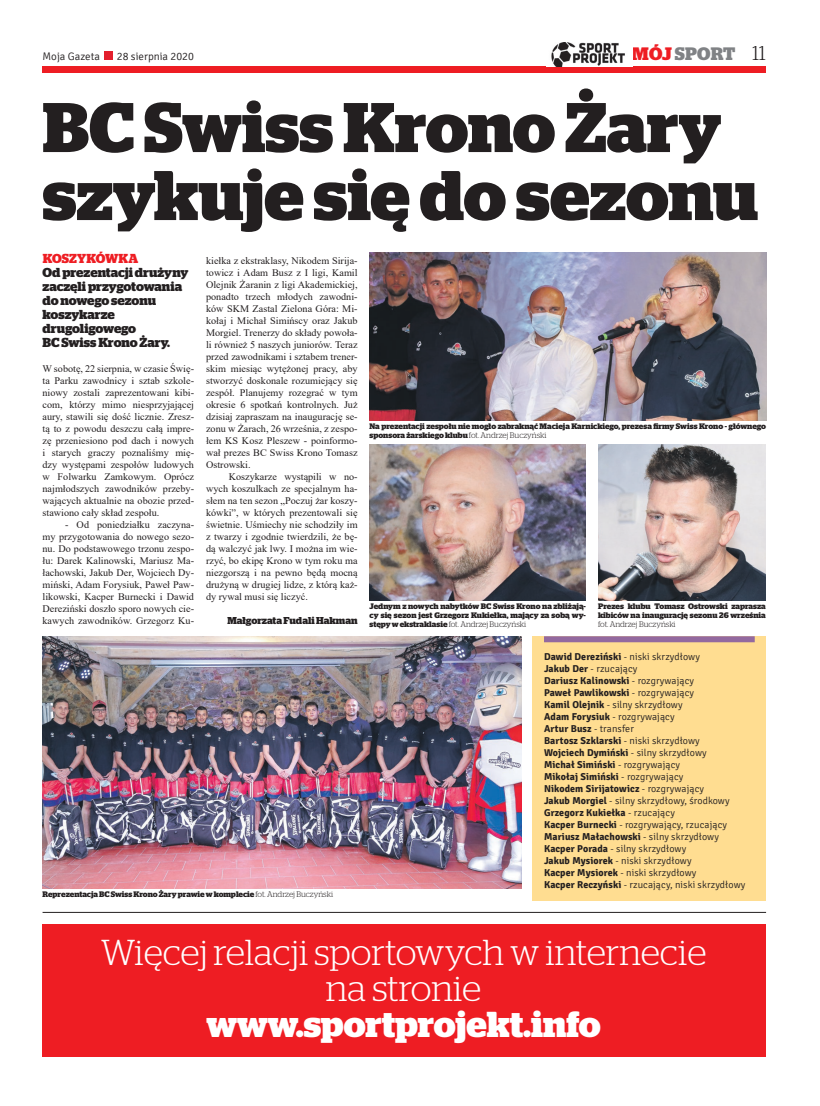
<style>
.page{position:relative;width:820px;height:1106px;background:#fff}
.page>*{position:absolute;margin:0;border:0;box-sizing:border-box;transform-origin:0 0}
.t1{font:700 70px/68px "Stag";color:#231f20}
.t2{font:300 36px/36px "Stag";letter-spacing:-.005em;color:#fff;text-align:center}
.t3{font:700 36px "Stag";color:#fff}
.t4{font:700 18px "Stag";letter-spacing:.01em;color:#808285}
.t5{font:700 13px/14px "Stag";letter-spacing:-.005em;color:#231f20}
.t6{font:700 13px "Stag";letter-spacing:.01em;color:#ee1d23}
.t7{font:300 11px "Signika";color:#231f20}
.t8{font:10px/12px "Times New Roman";color:#231f20;text-align:justify}
.t9{font:300 10px/12px "Signika";letter-spacing:.01em;color:#231f20}
.t10{font:700 10px "Stag";color:#231f20}
.t11{font:700 8px/9px "Stag";color:#231f20}
.t12{font:300 8px "Stag";color:#231f20}
.s1{color:#ee1d23}
.s2{font-weight:300;font-size:20px;color:#231f20}
.s3{font-weight:300}
.s4{font-weight:700}
</style>
<div class="page">
<div style="left:43px;top:66px;width:722px;height:6px;background:#ee1d23"></div>
<div style="left:104px;top:51px;width:9px;height:9px;background:#e31f2d"></div>
<div style="left:532px;top:636px;width:233px;height:264px;background:#ffdd91"></div>
<img style="left:551px;top:43px;width:74px;height:23px">
<div style="left:43px;top:924px;width:722px;height:132px;background:#ee1d23"></div>
<hr style="left:43px;top:912px;width:722px;height:1px;background:#231f20">
<div style="left:543px;top:636px;width:211px;height:6px;background:#93699f"></div>
<img style="left:43px;top:636px;width:478px;height:252px">
<img style="left:369px;top:444px;width:216px;height:156px">
<img style="left:369px;top:252px;width:396px;height:168px">
<img style="left:598px;top:444px;width:167px;height:156px">
<p class="t7" style="left:43px;top:50px;width:59px">Moja Gazeta</p>
<p class="t7" style="left:117px;top:50px;width:78px">28 sierpnia 2020</p>
<h3 class="t4" style="left:631px;top:43px;width:135px"><span class="s1">MÓJ</span> SPORT <span class="s2">11</span></h3>
<h1 class="t1" style="left:43px;top:94px;width:716px">BC Swiss Krono Żary szykuje się do sezonu</h1>
<h3 class="t6" style="left:43px;top:250px;width:97px">KOSZYKÓWKA</h3>
<h3 class="t5" style="left:43px;top:265px;width:147px">Od prezentacji drużyny zaczęli przygotowania do nowego sezonu koszykarze drugoligowego<br>BC Swiss Krono Żary.</h3>
<p class="t8" style="left:43px;top:362px;width:153px">W sobotę, 22 sierpnia, w czasie Świę&shy;ta Parku zawodnicy i sztab szkole&shy;niowy zostali zaprezentowani kibi&shy;com, którzy mimo niesprzyjającej aury, stawili się dość licznie. Zresz&shy;tą to z powodu deszczu całą impre&shy;zę przeniesiono pod dach i nowych i starych graczy poznaliśmy mię&shy;dzy występami zespołów ludowych w Folwarku Zamkowym. Oprócz najmłodszych zawodników przeby&shy;wających aktualnie na obozie przed&shy;stawiono cały skład zespołu.</p>
<p class="t8" style="left:43px;top:518px;width:153px;text-indent:23px">- Od poniedziałku zaczyna&shy;my przygotowania do nowego sezo&shy;nu. Do podstawowego trzonu zespo&shy;łu: Darek Kalinowski, Mariusz Ma&shy;łachowski, Jakub Der, Wojciech Dy&shy;miński, Adam Forysiuk, Paweł Paw&shy;likowski, Kacper Burnecki i Dawid Dereziński doszło sporo nowych cie&shy;kawych zawodników. Grzegorz Ku-</p>
<p class="t8" style="left:206px;top:254px;width:153px">kiełka z ekstraklasy, Nikodem Sirija&shy;towicz i Adam Busz z I ligi, Kamil Olejnik Żaranin z ligi Akademickiej, ponadto trzech młodych zawodni&shy;ków SKM Zastal Zielona Góra: Mi&shy;kołaj i Michał Simińscy oraz Jakub Morgiel. Trenerzy do składy powoła&shy;li również 5 naszych juniorów. Teraz przed zawodnikami i sztabem trener&shy;skim miesiąc wytężonej pracy, aby stworzyć doskonale rozumiejący się zespół. Planujemy rozegrać w tym okresie 6 spotkań kontrolnych. Już dzisiaj zapraszam na inaugurację se&shy;zonu w Żarach, 26 września, z zespo&shy;łem KS Kosz Pleszew - poinformo&shy;wał prezes BC Swiss Krono Tomasz Ostrowski.</p>
<p class="t8" style="left:206px;top:470px;width:153px;text-indent:23px">Koszykarze wystąpili w no&shy;wych koszulkach ze specjalnym ha&shy;słem na ten sezon „Poczuj żar koszy&shy;kówki”, w których prezentowali się świetnie. Uśmiechy nie schodziły im z twarzy i zgodnie twierdzili, że bę&shy;dą walczyć jak lwy. I można im wie&shy;rzyć, bo ekipę Krono w tym roku ma niezgorszą i na pewno będą mocną drużyną w drugiej lidze, z którą każ&shy;dy rywal musi się liczyć.</p>
<p class="t10" style="left:227px;top:615px;width:132px">Małgorzata Fudali Hakman</p>
<p class="t11" style="left:369px;top:421px;width:398px">Na prezentacji zespołu nie mogło zabraknąć Macieja Karnickiego, prezesa firmy Swiss Krono - głównego sponsora żarskiego klubu <span class="s3">fot. Andrzej Buczyński</span></p>
<p class="t11" style="left:369px;top:601px;width:218px;text-align:justify">Jednym z nowych nabytków BC Swiss Krono na zbliżają&shy;cy się sezon jest Grzegorz Kukiełka, mający za sobą wy&shy;stępy w ekstraklasie <span class="s3">fot. Andrzej Buczyński</span></p>
<p class="t11" style="left:598px;top:601px;width:169px">Prezes klubu Tomasz Ostrowski zaprasza kibiców na inaugurację sezonu 26 września</p>
<p class="t12" style="left:598px;top:619px;width:79px">fot. Andrzej Buczyński</p>
<p class="t11" style="left:43px;top:889px;width:292px">Reprezentacja BC Swiss Krono Żary prawie w komplecie <span class="s3">fot. Andrzej Buczyński</span></p>
<p class="t9" style="left:543px;top:651px;width:203px"><span class="s4">Dawid Dereziński</span> - niski skrzydłowy<br><span class="s4">Jakub Der</span> - rzucający<br><span class="s4">Dariusz Kalinowski</span> - rozgrywający<br><span class="s4">Paweł Pawlikowski</span> - rozgrywający<br><span class="s4">Kamil Olejnik</span> - silny skrzydłowy<br><span class="s4">Adam Forysiuk</span> - rozgrywający<br><span class="s4">Artur Busz</span> - transfer<br><span class="s4">Bartosz Szklarski</span> - niski skrzydłowy<br><span class="s4">Wojciech Dymiński</span> - silny skrzydłowy<br><span class="s4">Michał Simiński</span> - rozgrywający<br><span class="s4">Mikołaj Simiński</span> - rozgrywający<br><span class="s4">Nikodem Sirijatowicz</span> - rozgrywający<br><span class="s4">Jakub Morgiel</span> - silny skrzydłowy, środkowy <span class="s4">Grzegorz Kukiełka</span> - rzucający<br><span class="s4">Kacper Burnecki</span> - rozgrywający, rzucający <span class="s4">Mariusz Małachowski</span> - silny skrzydłowy <span class="s4">Kacper Porada</span> - silny skrzydłowy<br><span class="s4">Jakub Mysiorek</span> - niski skrzydłowy<br><span class="s4">Kacper Mysiorek</span> - niski skrzydłowy<br><span class="s4">Kacper Reczyński</span> - rzucający, niski skrzydłowy</p>
<h2 class="t2" style="left:101px;top:934px;width:607px">Więcej relacji sportowych w internecie na stronie</h2>
<h2 class="t3" style="left:206px;top:1003px;width:396px">www.sportprojekt.info</h2>
</div>
